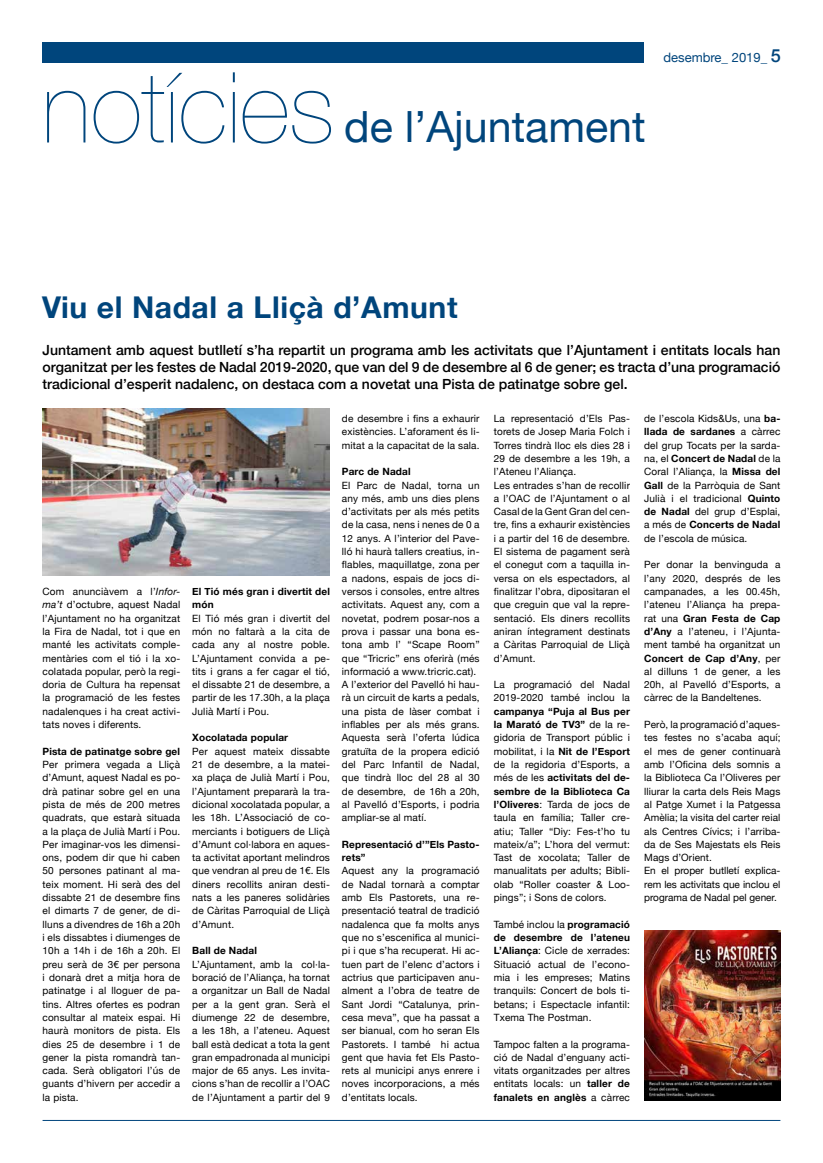
<style>
.page{position:relative;width:823px;height:1163px;background:#fff}
.page>*{position:absolute;margin:0;border:0;box-sizing:border-box;transform-origin:0 0}
.t1{font:200 98.2px "Helvetica Neue";color:#00457c}
.t2{font:43px "Helvetica Neue";color:#00457c}
.t3{font:700 30px "Helvetica Neue";letter-spacing:.02em;color:#00457c}
.t4{font:500 14px/16.8px "Helvetica Neue";color:#000;text-align:justify}
.t5{font:13px "Helvetica Neue";color:#00457c}
.t6{font:10px/13.3px "Helvetica Neue";letter-spacing:.015em;color:#000;text-align:justify}
.t7{font:700 10px/13.3px "Helvetica Neue";letter-spacing:.015em;color:#000}
.s1{font-weight:500;font-size:18px}
.s2{font-weight:700}
.s3{font-style:italic}
</style>
<div class="page">
<div style="left:43px;top:43px;width:600px;height:20px;background:#00457c"></div>
<hr style="left:43px;top:1119px;width:737px;height:1px;background:#00457c">
<img style="left:644px;top:930px;width:136px;height:170px">
<img style="left:43px;top:408px;width:286px;height:167px">
<h1 class="t1" style="left:42px;top:31px;width:294px">notícies</h1>
<h2 class="t2" style="left:344px;top:96px;width:303px">de l’Ajuntament</h2>
<h3 class="t5" style="left:663px;top:48px;width:119px">desembre_ 2019_ <span class="s1">5</span></h3>
<h3 class="t3" style="left:42px;top:284px;width:416px">Viu el Nadal a Lliçà d’Amunt</h3>
<p class="t4" style="left:43px;top:341px;width:739px">Juntament amb aquest butlletí s’ha repartit un programa amb les activitats que l’Ajuntament i entitats locals han organitzat per les festes de Nadal 2019-2020, que van del 9 de desembre al 6 de gener; es tracta d’una programació tradicional d’esperit nadalenc, on destaca com a novetat una Pista de patinatge sobre gel.</p>
<p class="t6" style="left:493px;top:412px;width:138px;text-align:left">La representació d’Els Pas&shy;torets de Josep Maria Folch i<br>Torres tindrà lloc els dies 28 i<br>29 de desembre a les 19h, a l’Ateneu l’Aliança.<br>Les entrades s’han de recollir a l’OAC de l’Ajuntament o al<br>Casal de la Gent Gran del cen&shy;tre, fins a exhaurir existències i a partir del 16 de desembre.<br>El sistema de pagament serà el conegut com a taquilla in&shy;versa on els espectadors, al finalitzar l’obra, dipositaran el que creguin que val la repre&shy;sentació. Els diners recollits aniran íntegrament destinats a Càritas Parroquial de Lliçà d’Amunt.</p>
<p class="t6" style="left:493px;top:678px;width:138px">La programació del Nadal<br>2019-2020 també inclou la</p>
<p class="t6" style="left:493px;top:705px;width:138px"><span class="s2">campanya “Puja al Bus per la Marató de TV3”</span> de la re&shy;gidoria de Transport públic i mobilitat, i la <span class="s2">Nit de l’Esport </span>de la regidoria d’Esports, a més de les <span class="s2">activitats del de&shy;sembre de la Biblioteca Ca l’Oliveres</span>: Tarda de jocs de taula en família; Taller cre&shy;atiu; Taller “Diy: Fes-t’ho tu mateix/a”; L’hora del vermut:<br>Tast de xocolata; Taller de manualitats per adults; Bibli&shy;olab “Roller coaster &amp; Loo&shy;pings”; i Sons de colors.</p>
<p class="t6" style="left:493px;top:917px;width:138px">També inclou la <span class="s2">programació de desembre de l’ateneu L’Aliança</span>: Cicle de xerrades:<br>Situació actual de l’econo&shy;mia i les empreses; Matins tranquils: Concert de bols ti&shy;betans; i Espectacle infantil:<br>Txema The Postman.</p>
<p class="t6" style="left:493px;top:1037px;width:138px">Tampoc falten a la programa&shy;ció de Nadal d’enguany acti&shy;vitats organitzades per altres entitats locals: un <span class="s2">taller de fanalets en anglès</span> a càrrec</p>
<p class="t6" style="left:342px;top:412px;width:139px">de desembre i fins a exhaurir existències. L’aforament és li&shy;mitat a la capacitat de la sala.</p>
<p class="t7" style="left:342px;top:465px;width:70px">Parc de Nadal</p>
<p class="t6" style="left:342px;top:479px;width:139px;text-align:left">El Parc de Nadal, torna un any més, amb uns dies plens d’activitats per als més petits de la casa, nens i nenes de 0 a<br>12 anys. A l’interior del Pave&shy;lló hi haurà tallers creatius, in&shy;flables, maquillatge, zona per a nadons, espais de jocs di&shy;versos i consoles, entre altres activitats. Aquest any, com a novetat, podrem posar-nos a prova i passar una bona es&shy;tona amb l’ “Scape Room” que “Tricric” ens oferirà (més informació a www.tricric.cat).<br>A l’exterior del Pavelló hi hau&shy;rà un circuit de karts a pedals, una pista de làser combat i inflables per als més grans.<br>Aquesta serà l’oferta lúdica gratuïta de la propera edició del Parc Infantil de Nadal, que tindrà lloc del 28 al 30 de desembre, de 16h a 20h, al Pavelló d’Esports, i podria ampliar-se al matí.</p>
<p class="t7" style="left:342px;top:837px;width:139px">Representació d’”Els Pasto&shy;rets”</p>
<p class="t6" style="left:342px;top:864px;width:139px">Aquest any la programació de Nadal tornarà a comptar amb Els Pastorets, una re&shy;presentació teatral de tradició nadalenca que fa molts anys que no s’escenifica al munici&shy;pi i que s’ha recuperat. Hi ac&shy;tuen part de l’elenc d’actors i actrius que participaven anu&shy;alment a l’obra de teatre de Sant Jordi “Catalunya, prin&shy;cesa meva”, que ha passat a ser bianual, com ho seran Els Pastorets. I també hi actua gent que havia fet Els Pasto&shy;rets al municipi anys enrere i noves incorporacions, a més d’entitats locals.</p>
<p class="t6" style="left:643px;top:412px;width:138px">de l’escola Kids&amp;Us, una <span class="s2">ba&shy;llada de sardanes</span> a càrrec del grup Tocats per la sarda&shy;na, el <span class="s2">Concert de Nadal</span> de la Coral l’Aliança, la <span class="s2">Missa del Gall</span> de la Parròquia de Sant Julià i el tradicional <span class="s2">Quinto de Nadal</span> del grup d’Esplai, a més de <span class="s2">Concerts de Nadal </span>de l’escola de música.</p>
<p class="t6" style="left:643px;top:558px;width:138px">Per donar la benvinguda a l’any 2020, després de les campanades, a les 00.45h, l’ateneu l’Aliança ha prepa&shy;rat una <span class="s2">Gran Festa de Cap d’Any</span> a l’ateneu, i l’Ajunta&shy;ment també ha organitzat un <span class="s2">Concert de Cap d’Any</span>, per al dilluns 1 de gener, a les 20h, al Pavelló d’Esports, a càrrec de la Bandeltenes.</p>
<p class="t6" style="left:643px;top:718px;width:138px;text-align:left">Però, la programació d’aques&shy;tes festes no s’acaba aquí; el mes de gener continuarà amb l’Oficina dels somnis a la Biblioteca Ca l’Oliveres per lliurar la carta dels Reis Mags al Patge Xumet i la Patgessa<br>Amèlia; la visita del carter reial als Centres Cívics; i l’arriba&shy;da de Ses Majestats els Reis<br>Mags d’Orient.<br>En el proper butlletí explica&shy;rem les activitats que inclou el programa de Nadal pel gener.</p>
<p class="t7" style="left:192px;top:585px;width:139px">El Tió més gran i divertit del món</p>
<p class="t6" style="left:192px;top:612px;width:139px">El Tió més gran i divertit del món no faltarà a la cita de cada any al nostre poble.<br>L’Ajuntament convida a pe&shy;tits i grans a fer cagar el tió, el dissabte 21 de desembre, a partir de les 17.30h, a la plaça Julià Martí i Pou.</p>
<p class="t7" style="left:192px;top:731px;width:97px">Xocolatada popular</p>
<p class="t6" style="left:192px;top:745px;width:139px">Per aquest mateix dissabte 21 de desembre, a la matei&shy;xa plaça de Julià Martí i Pou, l’Ajuntament prepararà la tra&shy;dicional xocolatada popular, a les 18h. L’Associació de co&shy;merciants i botiguers de Lliçà d’Amunt col·labora en aques&shy;ta activitat aportant melindros que vendran al preu de 1€. Els diners recollits aniran desti&shy;nats a les paneres solidàries de Càritas Parroquial de Lliçà d’Amunt.</p>
<p class="t7" style="left:192px;top:944px;width:66px">Ball de Nadal</p>
<p class="t6" style="left:192px;top:957px;width:139px">L’Ajuntament, amb la col·la&shy;boració de l’Aliança, ha tornat a organitzar un Ball de Nadal per a la gent gran. Serà el diumenge 22 de desembre, a les 18h, a l’ateneu. Aquest ball està dedicat a tota la gent gran empadronada al municipi major de 65 anys. Les invita&shy;cions s’han de recollir a l’OAC de l’Ajuntament a partir del 9</p>
<p class="t6" style="left:43px;top:585px;width:139px">Com anunciàvem a l’<span class="s3">Infor&shy;ma’t</span> d’octubre, aquest Nadal l’Ajuntament no ha organitzat la Fira de Nadal, tot i que en manté les activitats comple&shy;mentàries com el tió i la xo&shy;colatada popular, però la regi&shy;doria de Cultura ha repensat la programació de les festes nadalenques i ha creat activi&shy;tats noves i diferents.</p>
<p class="t7" style="left:43px;top:744px;width:139px">Pista de patinatge sobre gel</p>
<p class="t6" style="left:43px;top:758px;width:139px">Per primera vegada a Lliçà d’Amunt, aquest Nadal es po&shy;drà patinar sobre gel en una pista de més de 200 metres quadrats, que estarà situada a la plaça de Julià Martí i Pou.<br>Per imaginar-vos les dimensi&shy;ons, podem dir que hi caben 50 persones patinant al ma&shy;teix moment. Hi serà des del dissabte 21 de desembre fins el dimarts 7 de gener, de di&shy;lluns a divendres de 16h a 20h i els dissabtes i diumenges de 10h a 14h i de 16h a 20h. El preu serà de 3€ per persona i donarà dret a mitja hora de patinatge i al lloguer de pa&shy;tins. Altres ofertes es podran consultar al mateix espai. Hi haurà monitors de pista. Els dies 25 de desembre i 1 de gener la pista romandrà tan&shy;cada. Serà obligatori l’ús de guants d’hivern per accedir a la pista.</p>
</div>
